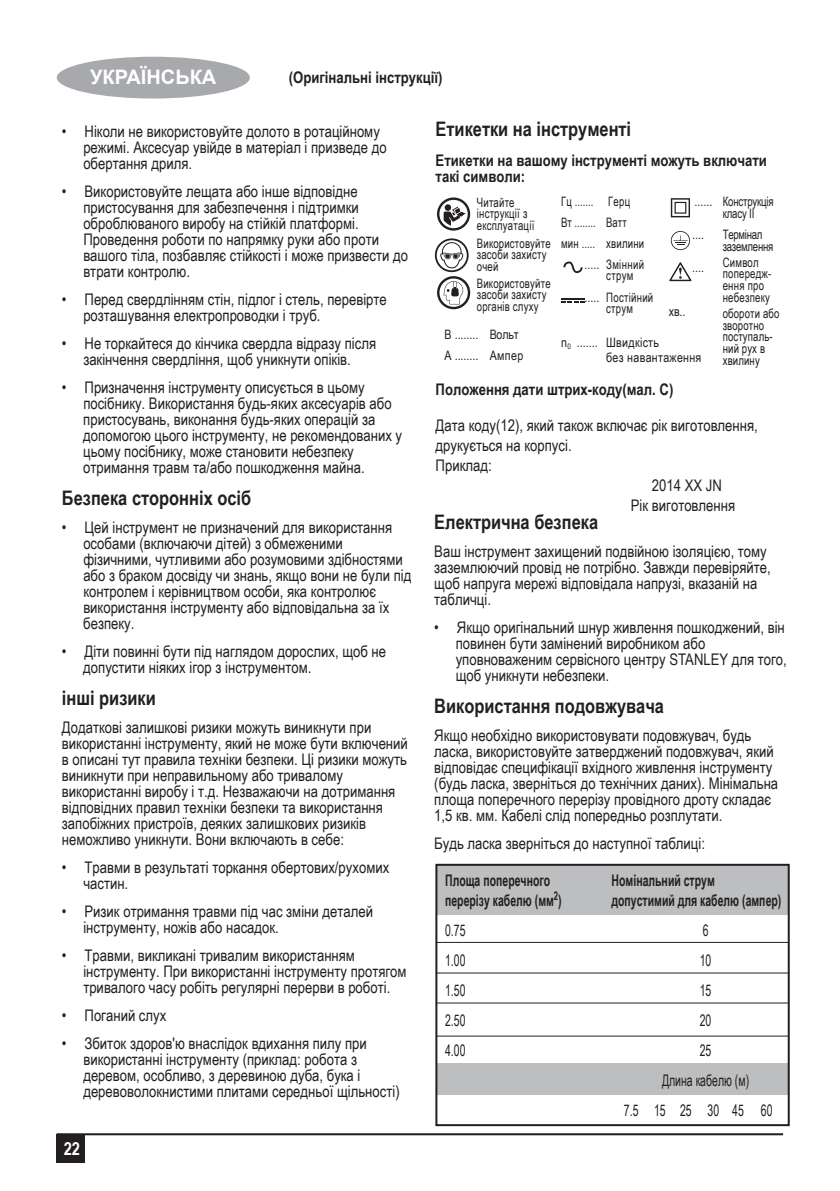
<style>
.page{position:relative;width:840px;height:1191px;background:#fff}
.page>*{position:absolute;margin:0;border:0;box-sizing:border-box;transform-origin:0 0}
.t1{font:700 20px "Arial Narrow";color:#231f20}
.t2{font:700 20px "Arial";color:#fff}
.t3{font:700 18px "Arial Narrow";color:#fff}
.t4{font:16px/16px "Arial Narrow";color:#231f20}
.t5{font:700 16px/16px "Arial Narrow";color:#231f20}
.t6{font:700 16px "Arial Narrow";color:#231f20;scale:.8 1}
.t7{font:16px "Arial Narrow";color:#231f20;scale:.8 1}
.t8{font:13px/11.6px "Arial Narrow";letter-spacing:.015em;color:#231f20;scale:.9 1}
.t9{font:13px/21px "Arial Narrow";letter-spacing:.015em;color:#231f20}
.t10{font:13px/11.6px "Arial Narrow";letter-spacing:-.015em;color:#231f20;scale:.9 1}
.t11{font:13px/11.6px "Arial Narrow";letter-spacing:-.02em;color:#231f20;scale:.9 1}
</style>
<div class="page">
<hr style="left:57px;top:1133px;width:725px;height:2px;background:#231f20">
<div style="left:57px;top:1134px;width:28px;height:28px;background:#231f20"></div>
<div style="left:57px;top:57px;width:193px;height:41px;background:#a7a9ac;border-radius:50%"></div>
<div style="left:436px;top:864px;width:352px;height:51px;background:#bcbec0"></div>
<div style="left:436px;top:1063px;width:352px;height:31px;background:#bcbec0"></div>
<div style="left:435px;top:863px;width:354px;height:263px;border:2px solid #231f20"></div>
<hr style="left:436px;top:942px;width:352px;height:1px;background:#231f20">
<hr style="left:436px;top:972px;width:352px;height:1px;background:#231f20">
<hr style="left:436px;top:1002px;width:352px;height:1px;background:#231f20">
<hr style="left:436px;top:1035px;width:352px;height:1px;background:#231f20">
<svg style="left:437px;top:197px;width:33px;height:34px"></svg>
<svg style="left:563px;top:261px;width:19px;height:12px"></svg>
<svg style="left:561px;top:298px;width:23px;height:4px"></svg>
<svg style="left:670px;top:198px;width:20px;height:20px"></svg>
<svg style="left:670px;top:198px;width:19px;height:19px"></svg>
<svg style="left:679px;top:236px;width:11px;height:15px"></svg>
<svg style="left:670px;top:231px;width:19px;height:19px"></svg>
<svg style="left:669px;top:281px;width:22px;height:1px"></svg>
<svg style="left:669px;top:262px;width:22px;height:19px"></svg>
<svg style="left:434px;top:238px;width:36px;height:71px"></svg>
<p class="t2" style="left:90px;top:63px;width:128px">УКРАЇНСЬКА</p>
<p class="t5" style="left:288px;top:68px;width:155px">(Оригінальні інструкції)</p>
<p class="t4" style="left:83px;top:123px;width:305px;text-indent:-21px">• Ніколи не використовуйте долото в ротаційному режимі. Аксесуар увійде в матеріал і призведе до обертання дриля.</p>
<p class="t4" style="left:83px;top:183px;width:326px;text-indent:-21px">• Використовуйте лещата або інше відповідне пристосування для забезпечення і підтримки оброблюваного виробу на стійкій платформі.<br>Проведення роботи по напрямку руки або проти вашого тіла, позбавляє стійкості і може призвести до втрати контролю.</p>
<p class="t4" style="left:83px;top:291px;width:305px;text-indent:-21px">• Перед свердлінням стін, підлог і стель, перевірте розташування електропроводки і труб.</p>
<p class="t4" style="left:62px;top:335px;width:315px;text-align:center">• Не торкайтеся до кінчика свердла відразу після закінчення свердління, щоб уникнути опіків.</p>
<p class="t4" style="left:83px;top:379px;width:320px;text-indent:-21px">• Призначення інструменту описується в цьому посібнику. Використання будь-яких аксесуарів або пристосувань, виконання будь-яких операцій за допомогою цього інструменту, не рекомендованих у цьому посібнику, може становити небезпеку отримання травм та/або пошкодження майна.</p>
<p class="t1" style="left:62px;top:483px;width:191px">Безпека сторонніх осіб</p>
<p class="t4" style="left:83px;top:519px;width:329px;text-indent:-21px">• Цей інструмент не призначений для використання особами (включаючи дітей) з обмеженими фізичними, чутливими або розумовими здібностями або з браком досвіду чи знань, якщо вони не були під контролем і керівництвом особи, яка контролює використання інструменту або відповідальна за їх безпеку.</p>
<p class="t4" style="left:83px;top:643px;width:304px;text-indent:-21px">• Діти повинні бути під наглядом дорослих, щоб не допустити ніяких ігор з інструментом.</p>
<p class="t1" style="left:62px;top:683px;width:95px">інші ризики</p>
<p class="t4" style="left:62px;top:719px;width:347px">Додаткові залишкові ризики можуть виникнути при використанні інструменту, який не може бути включений в описані тут правила техніки безпеки. Ці ризики можуть виникнути при неправильному або тривалому використанні виробу і т.д. Незважаючи на дотримання відповідних правил техніки безпеки та використання запобіжних пристроїв, деяких залишкових ризиків неможливо уникнути. Вони включають в себе:</p>
<p class="t4" style="left:83px;top:859px;width:307px;text-indent:-21px">• Травми в результаті торкання обертових/рухомих частин.</p>
<p class="t4" style="left:83px;top:903px;width:291px;text-indent:-21px">• Ризик отримання травми під час зміни деталей інструменту, ножів або насадок.</p>
<p class="t4" style="left:83px;top:947px;width:324px;text-indent:-21px">• Травми, викликані тривалим використанням інструменту. При використанні інструменту протягом тривалого часу робіть регулярні перерви в роботі.</p>
<p class="t4" style="left:62px;top:1007px;width:106px">• Поганий слух</p>
<p class="t4" style="left:83px;top:1035px;width:318px;text-indent:-21px">• Збиток здоров'ю внаслідок вдихання пилу при використанні інструменту (приклад: робота з деревом, особливо, з деревиною дуба, бука і деревоволокнистими плитами середньої щільності)</p>
<p class="t1" style="left:435px;top:114px;width:197px">Етикетки на інструменті</p>
<p class="t5" style="left:435px;top:152px;width:332px">Етикетки на вашому інструменті можуть включати такі символи:</p>
<p class="t8" style="left:561px;top:195px;width:78px">Гц ....... Герц</p>
<p class="t8" style="left:561px;top:216px;width:74px">Вт ........ Ватт</p>
<p class="t8" style="left:561px;top:237px;width:94px">мин ..... хвилини</p>
<p class="t9" style="left:584px;top:253px;width:16px">.....</p>
<p class="t9" style="left:584px;top:286px;width:16px">.....</p>
<p class="t9" style="left:561px;top:331px;width:38px">n<sub>0</sub> .......</p>
<p class="t10" style="left:722px;top:195px;width:58px">Конструкція класу II</p>
<p class="t11" style="left:722px;top:228px;width:58px">Термінал заземлення</p>
<p class="t8" style="left:722px;top:256px;width:56px">Символ попередж&shy;ення про небезпеку</p>
<p class="t8" style="left:722px;top:307px;width:64px">обороти або зворотно поступаль&shy;ний рух в хвилину</p>
<p class="t8" style="left:476px;top:196px;width:65px">Читайте інструкції з експлуатації</p>
<p class="t8" style="left:476px;top:237px;width:83px">Використовуйте засоби захисту очей</p>
<p class="t8" style="left:476px;top:277px;width:83px">Використовуйте засоби захисту органів слуху</p>
<p class="t9" style="left:694px;top:191px;width:19px">......</p>
<p class="t9" style="left:691px;top:224px;width:13px">....</p>
<p class="t9" style="left:691px;top:257px;width:13px">....</p>
<p class="t8" style="left:606px;top:258px;width:44px">Змінний струм</p>
<p class="t8" style="left:606px;top:291px;width:54px">Постійний струм</p>
<p class="t9" style="left:606px;top:334px;width:97px;line-height:15.6px">Швидкість<br>без навантаження</p>
<p class="t9" style="left:668px;top:301px;width:18px">хв..</p>
<p class="t9" style="left:444px;top:323px;width:80px">В ........ Вольт<br>A ........ Ампер</p>
<p class="t5" style="left:435px;top:380px;width:239px">Положення дати штрих-коду(мал. C)</p>
<p class="t4" style="left:435px;top:416px;width:323px">Дата коду(12), який також включає рік виготовлення,</p>
<p class="t4" style="left:435px;top:436px;width:137px">друкується на корпусі.</p>
<p class="t4" style="left:435px;top:456px;width:58px">Приклад:</p>
<p class="t4" style="left:651px;top:476px;width:72px">2014 XX JN</p>
<p class="t4" style="left:630px;top:496px;width:106px">Рік виготовлення</p>
<p class="t1" style="left:434px;top:507px;width:165px">Електрична безпека</p>
<p class="t4" style="left:434px;top:543px;width:338px">Ваш інструмент захищений подвійною ізоляцією, тому заземлюючий провід не потрібно. Завжди перевіряйте, щоб напруга мережі відповідала напрузі, вказаній на табличці.</p>
<p class="t4" style="left:455px;top:619px;width:332px;text-indent:-21px">• Якщо оригінальний шнур живлення пошкоджений, він повинен бути замінений виробником або уповноваженим сервісного центру STANLEY для того, щоб уникнути небезпеки.</p>
<p class="t1" style="left:434px;top:691px;width:231px">Використання подовжувача</p>
<p class="t4" style="left:434px;top:727px;width:345px">Якщо необхідно використовувати подовжувач, будь ласка, використовуйте затверджений подовжувач, який відповідає специфікації вхідного живлення інструменту (будь ласка, зверніться до технічних даних). Мінімальна площа поперечного перерізу провідного дроту складає 1,5 кв. мм. Кабелі слід попередньо розплутати.</p>
<p class="t4" style="left:434px;top:835px;width:272px">Будь ласка зверніться до наступної таблиці:</p>
<p class="t6" style="left:445px;top:868px;width:133px">Площа поперечного</p>
<p class="t6" style="left:611px;top:868px;width:130px">Номінальний струм</p>
<p class="t6" style="left:445px;top:888px;width:147px">перерізу кабелю (мм<sup>2</sup>)</p>
<p class="t6" style="left:611px;top:888px;width:214px">допустимий для кабелю (ампер)</p>
<p class="t7" style="left:445px;top:918px;width:27px">0.75</p>
<p class="t7" style="left:702px;top:918px;width:9px">6</p>
<p class="t7" style="left:445px;top:948px;width:27px">1.00</p>
<p class="t7" style="left:699px;top:948px;width:16px">10</p>
<p class="t7" style="left:445px;top:978px;width:27px">1.50</p>
<p class="t7" style="left:699px;top:978px;width:16px">15</p>
<p class="t7" style="left:445px;top:1008px;width:27px">2.50</p>
<p class="t7" style="left:699px;top:1008px;width:16px">20</p>
<p class="t7" style="left:445px;top:1038px;width:27px">4.00</p>
<p class="t7" style="left:699px;top:1038px;width:16px">25</p>
<p class="t7" style="left:661px;top:1068px;width:110px">Длина кабелю (м)</p>
<p class="t7" style="left:623px;top:1098px;width:187px">7.5 15 25 30 45 60</p>
<p class="t3" style="left:64px;top:1135px;width:18px">22</p>
</div>
